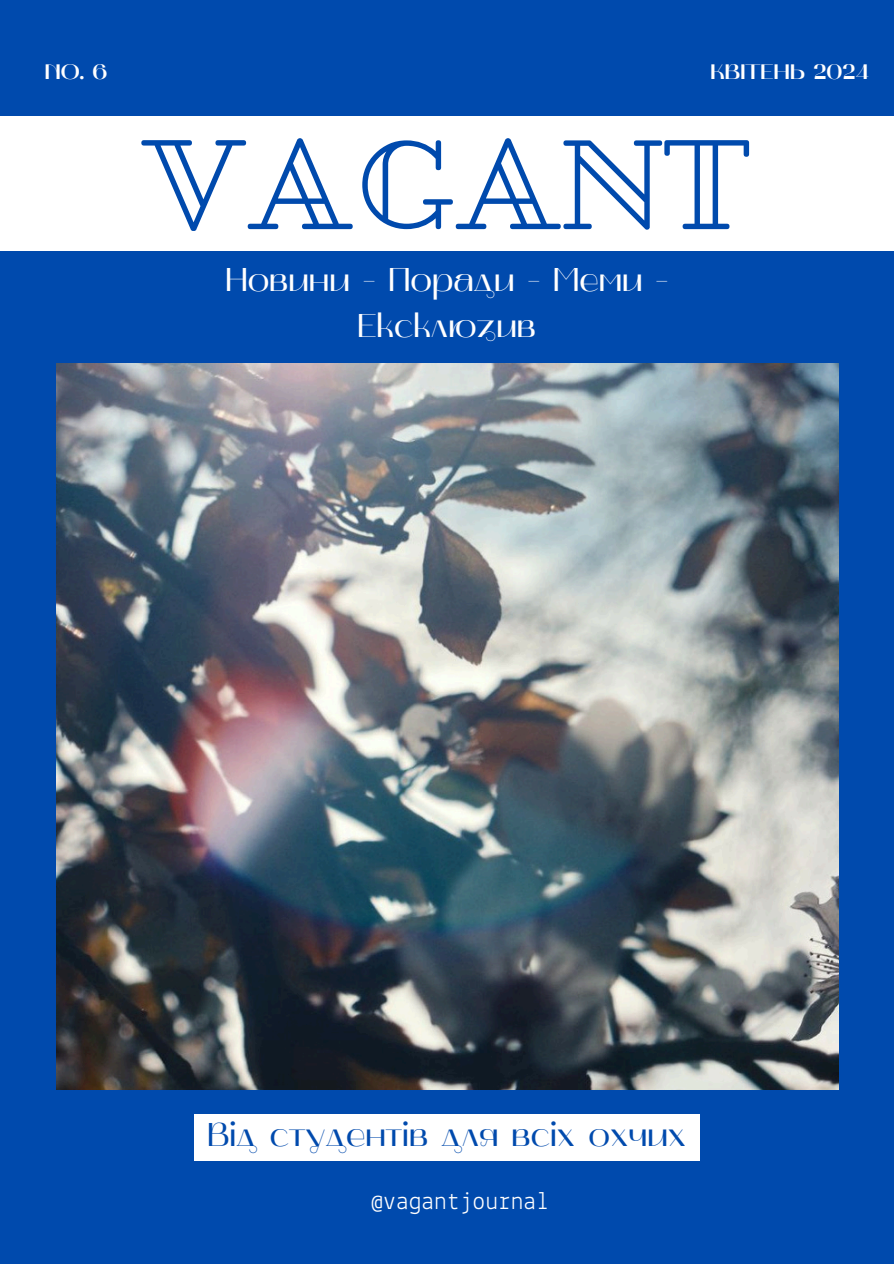
<style>
.page{position:relative;width:894px;height:1264px;background:#fff}
.page>*{position:absolute;margin:0;border:0;box-sizing:border-box;transform-origin:0 0}
.t1{font:123px "Pirou Cyrillic";color:#004aad}
.t2{font:300 33px/46.2px "Mak";color:#fff;text-align:center}
.t3{font:300 33px "Mak";color:#004aad}
.t4{font:25.5px "Lekton";color:#fff}
.t5{font:700 21px "Mak";color:#fff}
</style>
<div class="page">
<div style="left:0;top:0;width:893px;height:1263px;background:#004aad"></div>
<img style="left:56px;top:363px;width:782px;height:726px">
<div style="left:0;top:116px;width:893px;height:134px;background:#fff"></div>
<div style="left:194px;top:1114px;width:505px;height:47px;background:#fff"></div>
<h1 class="t5" style="left:45px;top:63px;width:64px">NO. 6</h1>
<h2 class="t5" style="left:710px;top:63px;width:160px">КВІТЕНЬ 2024</h2>
<p class="t1" style="left:140px;top:113px;width:615px">VAGANT</p>
<p class="t2" style="left:225px;top:260px;width:444px">Новини - Поради - Меми -<br>Ексклюзив</p>
<h2 class="t3" style="left:207px;top:1120px;width:480px">Від студентів для всіх охчих</h2>
<h3 class="t4" style="left:370px;top:1189px;width:180px">@vagantjournal</h3>
</div>
